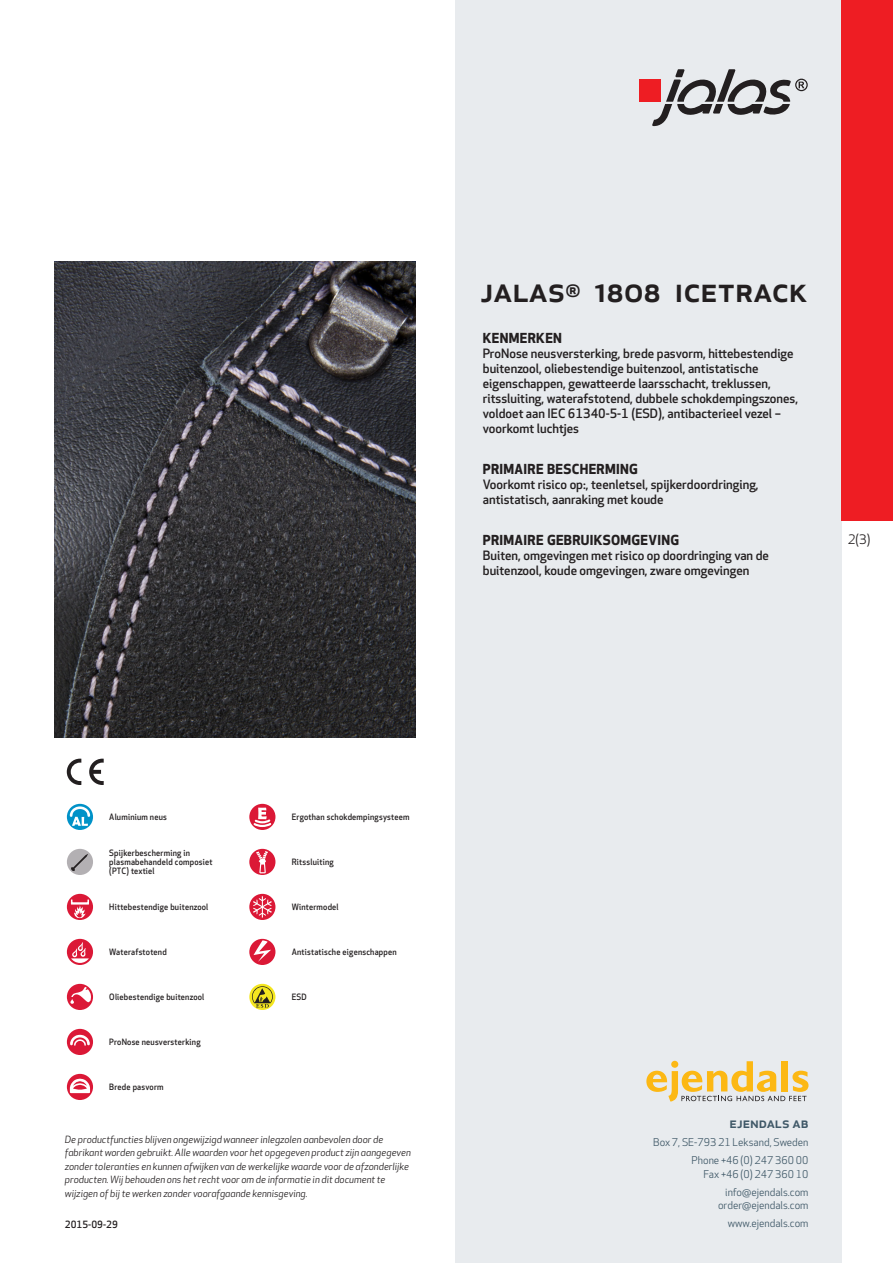
<style>
.page{position:relative;width:893px;height:1263px;background:#fff}
.page>*{position:absolute;margin:0;border:0;box-sizing:border-box;transform-origin:0 0}
.prodname{font:500 34.5px "Apex New";color:#231f20}
.t1{font:500 15px "Apex New";color:#405968}
.Funktion_body{font:700 13.5px "Apex New";letter-spacing:.025em;color:#231f20}
.t2{font:12.75px "Apex New";color:#231f20}
.Funktion_body-2{font:500 12.6px/15px "Apex New";color:#231f20}
.t3{font:10.5px/18px "Apex New";color:#405968;text-align:right}
.t4{font:italic 9.75px/13.5px "Apex New";color:#231f20}
.Sidfot_datum{font:500 9.75px "Apex New";color:#231f20}
.Artikel{font:500 8.55px/9px "Apex New";letter-spacing:.025em;color:#231f20;scale:.95 1}
</style>
<div class="page">
<div style="left:455px;top:0;width:387px;height:1263px;background:#e8ebee"></div>
<svg style="left:646px;top:1061px;width:162px;height:40px"></svg>
<div style="left:842px;top:0;width:51px;height:520px;background:#ee1d23"></div>
<div style="left:639px;top:80px;width:22px;height:22px;background:#ee1d23"></div>
<svg style="left:652px;top:69px;width:156px;height:57px"></svg>
<svg style="left:67px;top:804px;width:26px;height:26px"></svg>
<svg style="left:70px;top:806px;width:20px;height:20px"></svg>
<div style="left:67px;top:849px;width:26px;height:26px;background:#b3b0b3;border-radius:50%"></div>
<svg style="left:71px;top:854px;width:17px;height:17px"></svg>
<div style="left:67px;top:894px;width:26px;height:26px;background:#db1836;border-radius:50%"></div>
<svg style="left:71px;top:899px;width:18px;height:19px"></svg>
<div style="left:67px;top:939px;width:26px;height:26px;background:#db1836;border-radius:50%"></div>
<svg style="left:71px;top:942px;width:18px;height:21px"></svg>
<div style="left:67px;top:984px;width:26px;height:26px;background:#db1836;border-radius:50%"></div>
<svg style="left:70px;top:987px;width:21px;height:17px"></svg>
<div style="left:67px;top:1029px;width:26px;height:26px;background:#db1836;border-radius:50%"></div>
<svg style="left:70px;top:1035px;width:20px;height:11px"></svg>
<svg style="left:67px;top:1074px;width:26px;height:26px"></svg>
<svg style="left:70px;top:1078px;width:20px;height:15px"></svg>
<svg style="left:249px;top:804px;width:26px;height:26px"></svg>
<svg style="left:252px;top:808px;width:21px;height:20px"></svg>
<div style="left:249px;top:849px;width:26px;height:26px;background:#db1836;border-radius:50%"></div>
<svg style="left:256px;top:851px;width:12px;height:22px"></svg>
<svg style="left:249px;top:894px;width:26px;height:26px"></svg>
<svg style="left:253px;top:896px;width:19px;height:21px"></svg>
<div style="left:249px;top:939px;width:26px;height:26px;background:#db1836;border-radius:50%"></div>
<svg style="left:254px;top:940px;width:17px;height:22px"></svg>
<svg style="left:249px;top:984px;width:26px;height:26px"></svg>
<svg style="left:252px;top:986px;width:21px;height:22px"></svg>
<svg style="left:89px;top:759px;width:15px;height:26px"></svg>
<svg style="left:67px;top:759px;width:14px;height:26px"></svg>
<img style="left:54px;top:261px;width:361px;height:477px">
<p class="prodname" style="left:480px;top:266px;width:329px">JALAS<sup>®</sup> 1808 IceTrack</p>
<p class="Funktion_body" style="left:483px;top:328px;width:81px">KENMERKEN</p>
<p class="Funktion_body-2" style="left:483px;top:346px;width:317px">ProNose neusversterking, brede pasvorm, hittebestendige buitenzool, oliebestendige buitenzool, antistatische eigenschappen, gewatteerde laarsschacht, treklussen, ritssluiting, waterafstotend, dubbele schokdempingszones, voldoet aan IEC 61340-5-1 (ESD), antibacterieel vezel – voorkomt luchtjes</p>
<p class="Funktion_body" style="left:483px;top:459px;width:156px">PRIMAIRE BESCHERMING</p>
<p class="Funktion_body-2" style="left:483px;top:476px;width:277px">Voorkomt risico op:, teenletsel, spijkerdoordringing, antistatisch, aanraking met koude</p>
<p class="Funktion_body" style="left:483px;top:530px;width:198px">PRIMAIRE GEBRUIKSOMGEVING</p>
<p class="Funktion_body-2" style="left:483px;top:547px;width:288px">Buiten, omgevingen met risico op doordringing van de buitenzool, koude omgevingen, zware omgevingen</p>
<p class="t2" style="left:848px;top:531px;width:24px">2(3)</p>
<p class="Artikel" style="left:109px;top:812px;width:62px">Aluminium neus</p>
<p class="Artikel" style="left:109px;top:848px;width:110px">Spijkerbescherming in plasmabehandeld composiet (PTC) textiel</p>
<p class="Artikel" style="left:109px;top:902px;width:106px">Hittebestendige buitenzool</p>
<p class="Artikel" style="left:109px;top:947px;width:62px">Waterafstotend</p>
<p class="Artikel" style="left:109px;top:992px;width:102px">Oliebestendige buitenzool</p>
<p class="Artikel" style="left:109px;top:1037px;width:98px">ProNose neusversterking</p>
<p class="Artikel" style="left:109px;top:1082px;width:59px">Brede pasvorm</p>
<p class="Artikel" style="left:292px;top:812px;width:126px">Ergothan schokdempingsysteem</p>
<p class="Artikel" style="left:292px;top:857px;width:46px">Ritssluiting</p>
<p class="Artikel" style="left:292px;top:902px;width:51px">Wintermodel</p>
<p class="Artikel" style="left:292px;top:947px;width:112px">Antistatische eigenschappen</p>
<p class="Artikel" style="left:292px;top:992px;width:17px">ESD</p>
<p class="t4" style="left:65px;top:1132px;width:347px">De productfuncties blijven ongewijzigd wanneer inlegzolen aanbevolen door de fabrikant worden gebruikt. Alle waarden voor het opgegeven product zijn aangegeven zonder toleranties en kunnen afwijken van de werkelijke waarde voor de afzonderlijke producten. Wij behouden ons het recht voor om de informatie in dit document te wijzigen of bij te werken zonder voorafgaande kennisgeving.</p>
<p class="Sidfot_datum" style="left:65px;top:1218px;width:54px">2015-09-29</p>
<p class="t1" style="left:729px;top:1113px;width:80px">ejendals ab</p>
<p class="t3" style="left:653px;top:1133px;width:157px">Box 7, SE-793 21 Leksand, Sweden<br>Phone +46 (0) 247 360 00</p>
<p class="t3" style="left:703px;top:1165px;width:107px">Fax +46 (0) 247 360 10 info@ejendals.com</p>
<p class="t3" style="left:718px;top:1196px;width:92px">order@ejendals.com</p>
<p class="t3" style="left:728px;top:1215px;width:82px">www.ejendals.com</p>
</div>
